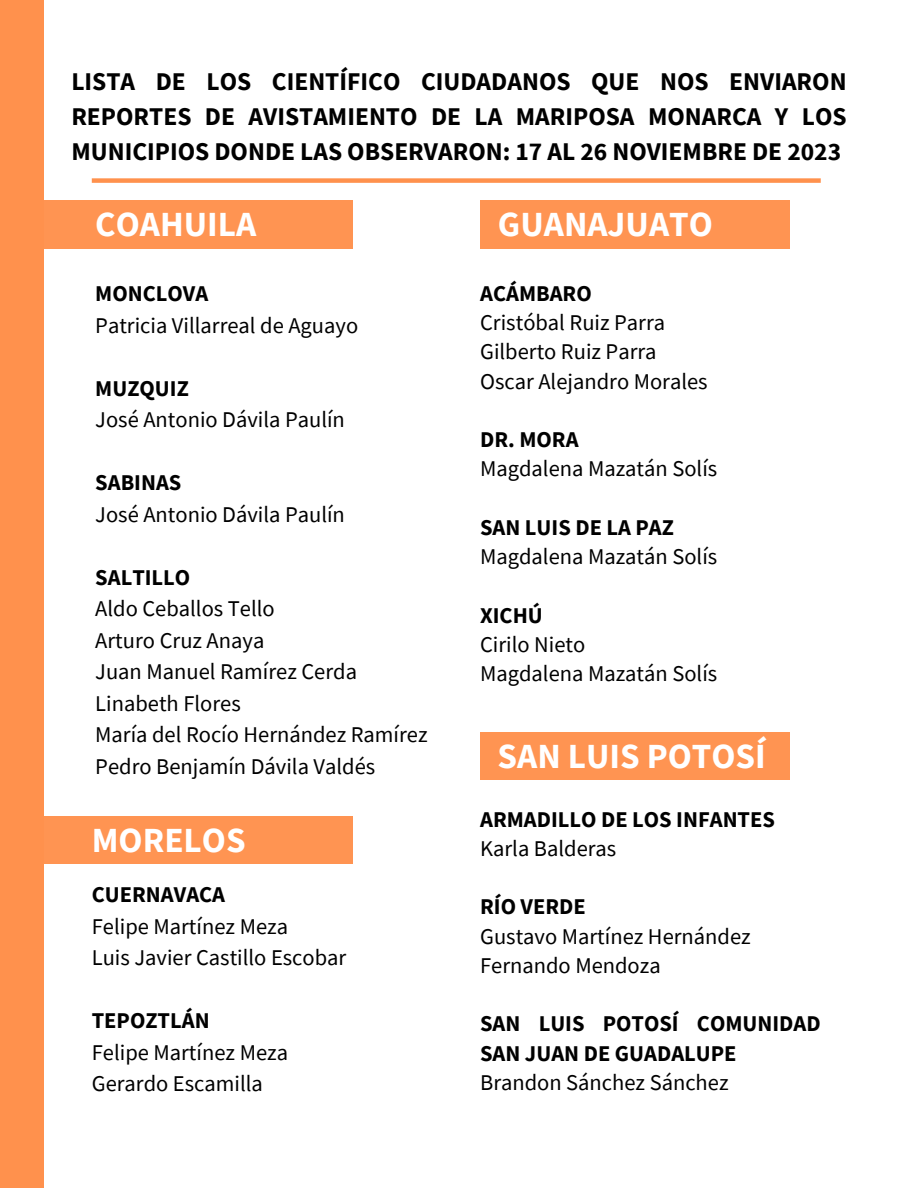
<style>
.page{position:relative;width:918px;height:1188px;background:#fff}
.page>*{position:absolute;margin:0;border:0;box-sizing:border-box;transform-origin:0 0}
.t1{font:700 35.25px "Source Sans Pro";color:#fff}
.t2{font:700 25.5px/34.8px "Source Sans Pro";color:#000;text-align:justify}
.t3{font:22.5px/31.5px "Source Sans Pro";color:#000}
.t4{font:700 22.5px/29.2px "Source Sans Pro";color:#000}
</style>
<div class="page">
<div style="left:92px;top:178px;width:729px;height:5px;background:#ff914d"></div>
<div style="left:43px;top:201px;width:310px;height:47px;background:#ff9452"></div>
<div style="left:0;top:0;width:43px;height:1188px;background:#ff914d"></div>
<div style="left:480px;top:201px;width:310px;height:47px;background:#ff9452"></div>
<div style="left:43px;top:816px;width:310px;height:48px;background:#ff9452"></div>
<div style="left:480px;top:733px;width:310px;height:47px;background:#ff9452"></div>
<p class="t2" style="left:71px;top:64px;width:777px">LISTA DE LOS CIENTÍFICO CIUDADANOS QUE NOS ENVIARON REPORTES DE AVISTAMIENTO DE LA MARIPOSA MONARCA Y LOS MUNICIPIOS DONDE LAS OBSERVARON: 17 AL 26 NOVIEMBRE DE 2023</p>
<h1 class="t1" style="left:95px;top:202px;width:163px">COAHUILA</h1>
<p class="t4" style="left:95px;top:279px;width:115px">MONCLOVA</p>
<p class="t3" style="left:95px;top:309px;width:264px">Patricia Villarreal de Aguayo</p>
<p class="t4" style="left:95px;top:373px;width:95px">MUZQUIZ</p>
<p class="t3" style="left:95px;top:403px;width:251px">José Antonio Dávila Paulín</p>
<p class="t4" style="left:95px;top:468px;width:88px">SABINAS</p>
<p class="t3" style="left:95px;top:498px;width:251px">José Antonio Dávila Paulín</p>
<p class="t4" style="left:95px;top:562px;width:97px">SALTILLO</p>
<p class="t3" style="left:95px;top:592px;width:334px">Aldo Ceballos Tello<br>Arturo Cruz Anaya<br>Juan Manuel Ramírez Cerda<br>Linabeth Flores<br>María del Rocío Hernández Ramírez<br>Pedro Benjamín Dávila Valdés</p>
<h1 class="t1" style="left:92px;top:817px;width:155px">MORELOS</h1>
<p class="t4" style="left:92px;top:880px;width:135px">CUERNAVACA</p>
<p class="t3" style="left:92px;top:910px;width:256px">Felipe Martínez Meza<br>Luis Javier Castillo Escobar</p>
<p class="t4" style="left:92px;top:1006px;width:119px">TEPOZTLÁN</p>
<p class="t3" style="left:92px;top:1036px;width:198px">Felipe Martínez Meza<br>Gerardo Escamilla</p>
<h1 class="t1" style="left:498px;top:202px;width:216px">GUANAJUATO</h1>
<p class="t4" style="left:480px;top:278px;width:113px">ACÁMBARO</p>
<p class="t3" style="left:480px;top:307px;width:229px;line-height:29.2px">Cristóbal Ruiz Parra<br>Gilberto Ruiz Parra<br>Oscar Alejandro Morales</p>
<p class="t4" style="left:480px;top:424px;width:100px">DR. MORA</p>
<p class="t3" style="left:480px;top:453px;width:239px">Magdalena Mazatán Solís</p>
<p class="t4" style="left:480px;top:512px;width:195px">SAN LUIS DE LA PAZ</p>
<p class="t3" style="left:480px;top:540px;width:239px">Magdalena Mazatán Solís</p>
<p class="t4" style="left:480px;top:600px;width:64px">XICHÚ</p>
<p class="t3" style="left:480px;top:629px;width:239px;line-height:29.2px">Cirilo Nieto<br>Magdalena Mazatán Solís</p>
<h1 class="t1" style="left:498px;top:733px;width:270px">SAN LUIS POTOSÍ</h1>
<p class="t4" style="left:480px;top:804px;width:296px">ARMADILLO DE LOS INFANTES</p>
<p class="t3" style="left:480px;top:832px;width:138px">Karla Balderas</p>
<p class="t4" style="left:480px;top:892px;width:107px">RÍO VERDE</p>
<p class="t3" style="left:480px;top:921px;width:272px;line-height:29.2px">Gustavo Martínez Hernández<br>Fernando Mendoza</p>
<p class="t4" style="left:480px;top:1009px;width:342px">SAN LUIS POTOSÍ COMUNIDAD<br>SAN JUAN DE GUADALUPE</p>
<p class="t3" style="left:480px;top:1066px;width:250px">Brandon Sánchez Sánchez</p>
</div>
